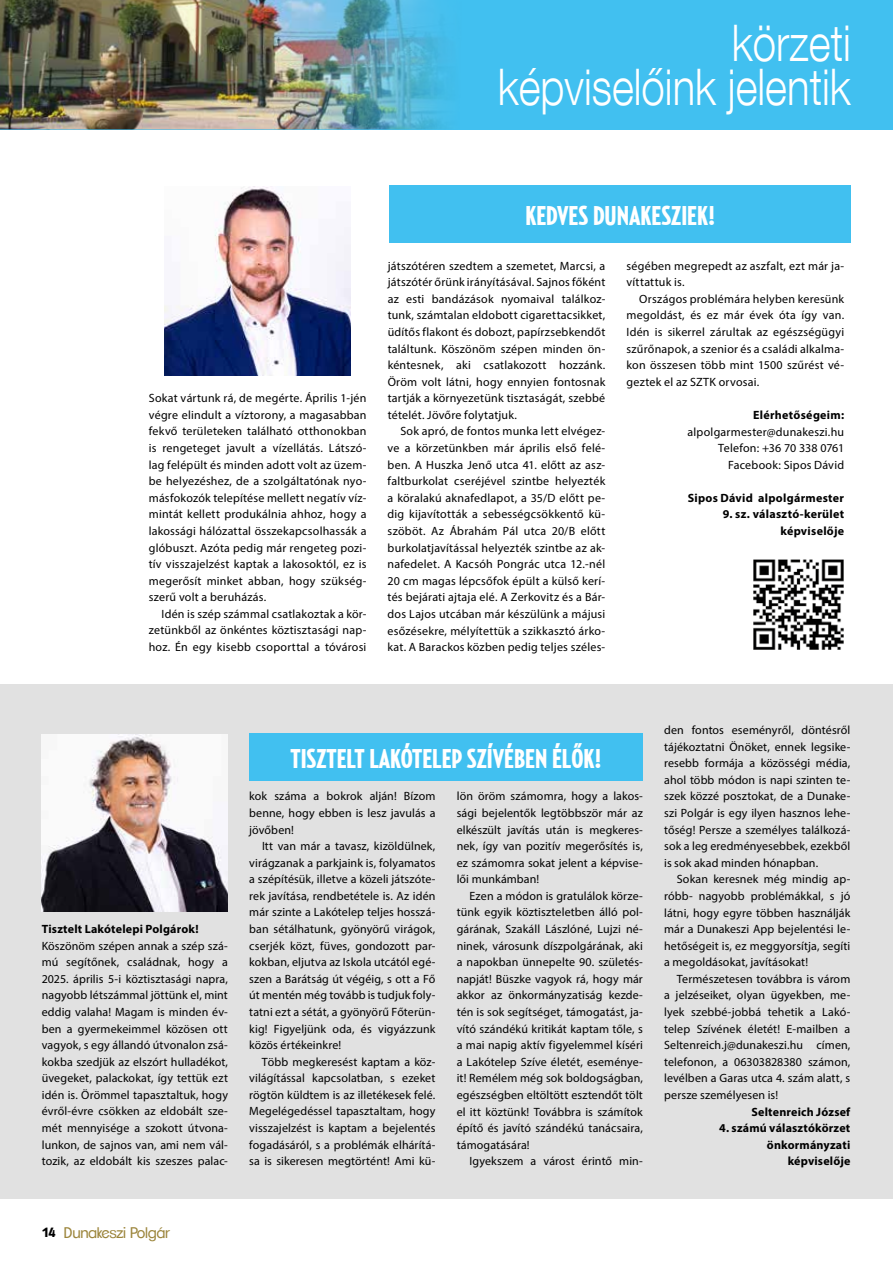
<style>
.page{position:relative;width:893px;height:1263px;background:#fff}
.page>*{position:absolute;margin:0;border:0;box-sizing:border-box;transform-origin:0 0}
.t1{font:300 50.4px/43.5px "Helvetica Neue LT Com";color:#fff;text-align:right;scale:.83 1}
.t2{font:900 extra-condensed 27px "Relay";color:#fff}
.t3{font:15px "Clemente P Dag";letter-spacing:-.02em;color:#9b843a}
.t4{font:12px/16.6px "Myriad Pro";letter-spacing:.01em;color:#000;text-align:justify}
.t5{font:700 12px/16.6px "Myriad Pro";letter-spacing:.02em;color:#000;text-align:right}
.s1{font-family:"Polo Ze 11 K Bold";color:#000}
</style>
<div class="page">
<div style="left:0;top:684px;width:893px;height:515px;background:#e1e1e1"></div>
<div style="left:0;top:0;width:893px;height:129px;background:#41c0f0"></div>
<img style="left:0;top:0;width:447px;height:129px">
<div style="left:249px;top:733px;width:394px;height:47px;background:#41c0f0"></div>
<img style="left:42px;top:734px;width:186px;height:178px">
<img style="left:753px;top:559px;width:91px;height:91px">
<div style="left:390px;top:185px;width:461px;height:58px;background:#41c0f0"></div>
<img style="left:165px;top:186px;width:186px;height:189px">
<h1 class="t1" style="left:498px;top:21px;width:427px">körzeti<br>képviselőink jelentik</h1>
<p class="t4" style="left:149px;top:390px;width:219px">Sokat vártunk rá, de megérte. Április 1-jén végre elindult a víztorony, a magasabban fekvő területeken található otthonokban is rengeteget javult a vízellátás. Látszó&shy;lag felépült és minden adott volt az üzem&shy;be helyezéshez, de a szolgáltatónak nyo&shy;másfokozók telepítése mellett negatív víz&shy;mintát kellett produkálnia ahhoz, hogy a lakossági hálózattal összekapcsolhassák a glóbuszt. Azóta pedig már rengeteg pozi&shy;tív visszajelzést kaptak a lakosoktól, ez is megerősít minket abban, hogy szükség&shy;szerű volt a beruházás.</p>
<p class="t4" style="left:149px;top:605px;width:219px;text-indent:13px">Idén is szép számmal csatlakoztak a kör&shy;zetünkből az önkéntes köztisztasági nap&shy;hoz. Én egy kisebb csoporttal a tóvárosi</p>
<h2 class="t2" style="left:525px;top:199px;width:191px">KEDVES DUNAKESZIEK!</h2>
<p class="t4" style="left:388px;top:257px;width:219px">játszótéren szedtem a szemetet, Marcsi, a játszótér őrünk irányításával. Sajnos főként az esti bandázások nyomaival találkoz&shy;tunk, számtalan eldobott cigarettacsikket, üdítős flakont és dobozt, papírzsebkendőt találtunk. Köszönöm szépen minden ön&shy;kéntesnek, aki csatlakozott hozzánk.<br>Öröm volt látni, hogy ennyien fontosnak tartják a környezetünk tisztaságát, szebbé tételét. Jövőre folytatjuk.</p>
<p class="t4" style="left:388px;top:423px;width:219px;text-indent:13px">Sok apró, de fontos munka lett elvégez&shy;ve a körzetünkben már április első felé&shy;ben. A Huszka Jenő utca 41. előtt az asz&shy;faltburkolat cseréjével szintbe helyezték a köralakú aknafedlapot, a 35/D előtt pe&shy;dig kijavították a sebességcsökkentő kü&shy;szöböt. Az Ábrahám Pál utca 20/B előtt burkolatjavítással helyezték szintbe az ak&shy;nafedelet. A Kacsóh Pongrác utca 12.-nél 20 cm magas lépcsőfok épült a külső kerí&shy;tés bejárati ajtaja elé. A Zerkovitz és a Bár&shy;dos Lajos utcában már készülünk a májusi esőzésekre, mélyítettük a szikkasztó árko&shy;kat. A Barackos közben pedig teljes széles-</p>
<p class="t4" style="left:626px;top:257px;width:219px">ségében megrepedt az aszfalt, ezt már ja&shy;víttattuk is.</p>
<p class="t4" style="left:626px;top:290px;width:219px;text-indent:13px">Országos problémára helyben keresünk megoldást, és ez már évek óta így van.<br>Idén is sikerrel zárultak az egészségügyi szűrőnapok, a szenior és a családi alkalma&shy;kon összesen több mint 1500 szűrést vé&shy;geztek el az SZTK orvosai.</p>
<p class="t5" style="left:753px;top:406px;width:93px">Elérhetőségeim:</p>
<p class="t4" style="left:688px;top:423px;width:158px;text-align:right">alpolgarmester@dunakeszi.hu<br>Telefon: +36 70 338 0761<br>Facebook: Sipos Dávid</p>
<p class="t5" style="left:688px;top:489px;width:158px">Sipos Dávid alpolgármester</p>
<p class="t5" style="left:723px;top:506px;width:123px">9. sz. választó-kerület képviselője</p>
<p class="t5" style="left:42px;top:920px;width:158px">Tisztelt Lakótelepi Polgárok!</p>
<p class="t4" style="left:42px;top:937px;width:188px">Köszönöm szépen annak a szép szá&shy;mú segítőnek, családnak, hogy a 2025. április 5-i köztisztasági napra, nagyobb létszámmal jöttünk el, mint eddig valaha! Magam is minden év&shy;ben a gyermekeimmel közösen ott vagyok, s egy állandó útvonalon zsá&shy;kokba szedjük az elszórt hulladékot, üvegeket, palackokat, így tettük ezt idén is. Örömmel tapasztaltuk, hogy évről-évre csökken az eldobált sze&shy;mét mennyisége a szokott útvona&shy;lunkon, de sajnos van, ami nem vál&shy;tozik, az eldobált kis szeszes palac-</p>
<h2 class="t2" style="left:291px;top:742px;width:313px">TISZTELT LAKÓTELEP SZÍVÉBEN ÉLŐK!</h2>
<p class="t4" style="left:249px;top:788px;width:188px">kok száma a bokrok alján! Bízom benne, hogy ebben is lesz javulás a jövőben!</p>
<p class="t4" style="left:249px;top:837px;width:188px;text-indent:13px">Itt van már a tavasz, kizöldülnek, virágzanak a parkjaink is, folyamatos a szépítésük, illetve a közeli játszóte&shy;rek javítása, rendbetétele is. Az idén már szinte a Lakótelep teljes hosszá&shy;ban sétálhatunk, gyönyörű virágok, cserjék közt, füves, gondozott par&shy;kokban, eljutva az Iskola utcától egé&shy;szen a Barátság út végéig, s ott a Fő út mentén még tovább is tudjuk foly&shy;tatni ezt a sétát, a gyönyörű Főterün&shy;kig! Figyeljünk oda, és vigyázzunk közös értékeinkre!</p>
<p class="t4" style="left:249px;top:1053px;width:188px;text-indent:13px">Több megkeresést kaptam a köz&shy;világítással kapcsolatban, s ezeket rögtön küldtem is az illetékesek felé.<br>Megelégedéssel tapasztaltam, hogy visszajelzést is kaptam a bejelentés fogadásáról, s a problémák elhárítá&shy;sa is sikeresen megtörtént! Ami kü-</p>
<p class="t4" style="left:457px;top:788px;width:188px">lön öröm számomra, hogy a lakos&shy;sági bejelentők legtöbbször már az elkészült javítás után is megkeres&shy;nek, így van pozitív megerősítés is, ez számomra sokat jelent a képvise&shy;lői munkámban!</p>
<p class="t4" style="left:457px;top:887px;width:188px;text-indent:13px">Ezen a módon is gratulálok körze&shy;tünk egyik köztiszteletben álló pol&shy;gárának, Szakáll Lászlóné, Lujzi né&shy;ninek, városunk díszpolgárának, aki a napokban ünnepelte 90. születés&shy;napját! Büszke vagyok rá, hogy már akkor az önkormányzatiság kezde&shy;tén is sok segítséget, támogatást, ja&shy;vító szándékú kritikát kaptam tőle, s a mai napig aktív figyelemmel kíséri a Lakótelep Szíve életét, eseménye&shy;it! Remélem még sok boldogságban, egészségben eltöltött esztendőt tölt el itt köztünk! Továbbra is számítok építő és javító szándékú tanácsaira, támogatására!</p>
<p class="t4" style="left:469px;top:1153px;width:175px">Igyekszem a várost érintő min-</p>
<p class="t4" style="left:664px;top:721px;width:188px">den fontos eseményről, döntésről tájékoztatni Önöket, ennek legsike&shy;resebb formája a közösségi média, ahol több módon is napi szinten te&shy;szek közzé posztokat, de a Dunake&shy;szi Polgár is egy ilyen hasznos lehe&shy;tőség! Persze a személyes találkozá&shy;sok a leg eredményesebbek, ezekből is sok akad minden hónapban.</p>
<p class="t4" style="left:664px;top:871px;width:188px;text-indent:13px">Sokan keresnek még mindig ap&shy;róbb- nagyobb problémákkal, s jó látni, hogy egyre többen használják már a Dunakeszi App bejelentési le&shy;hetőségeit is, ez meggyorsítja, segíti a megoldásokat, javításokat!</p>
<p class="t4" style="left:664px;top:970px;width:188px;text-indent:13px">Természetesen továbbra is várom a jelzéseiket, olyan ügyekben, me&shy;lyek szebbé-jobbá tehetik a Lakó&shy;telep Szívének életét! E-mailben a Seltenreich.j@dunakeszi.hu címen, telefonon, a 06303828380 számon, levélben a Garas utca 4. szám alatt, s persze személyesen is!</p>
<p class="t5" style="left:751px;top:1103px;width:100px">Seltenreich József</p>
<p class="t5" style="left:719px;top:1119px;width:133px">4. számú választókörzet önkormányzati képviselője</p>
<p class="t3" style="left:43px;top:1223px;width:129px"><span class="s1">14</span> Dunakeszi Polgár</p>
</div>
